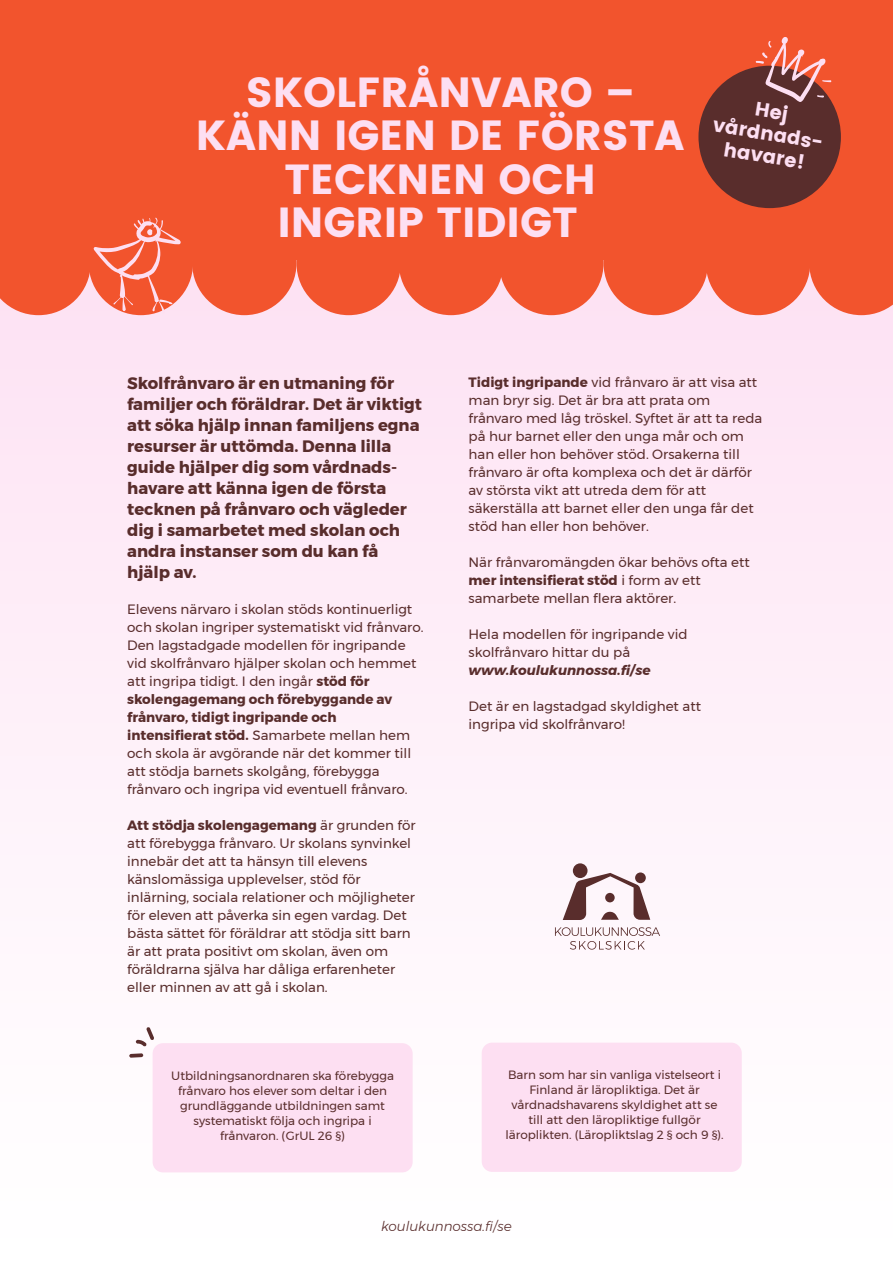
<style>
.page{position:relative;width:893px;height:1263px;background:#fff}
.page>*{position:absolute;margin:0;border:0;box-sizing:border-box;transform-origin:0 0}
.t1{font:42px "Poppins";color:#fddff2}
.t2{font:19.5px/22.5px "Poppins";color:#fddff2;text-align:center}
.t3{font:700 16.5px/21px "Montserrat";color:#592d2c}
.t4{font:13.5px/18px "Montserrat";color:#592d2c}
.t5{font:italic 700 13.5px "Montserrat";color:#592d2c}
.t6{font:italic 300 13.5px "Montserrat";color:#592d2c}
.t7{font:12px/15px "Montserrat";color:#592d2c;text-align:center}
.s1{font-weight:700}
</style>
<div class="page">
<div style="left:0;top:220px;width:893px;height:1043px;background:linear-gradient(to bottom,#fddeef,#fff)"></div>
<div style="left:0;top:0;width:893px;height:259px;background:#f2542d"></div>
<svg style="left:809px;top:259px;width:84px;height:56px;background:#f36849"></svg>
<div style="left:706px;top:211px;width:104px;height:104px;background:#f2542d;border-radius:50%"></div>
<div style="left:603px;top:211px;width:105px;height:104px;background:#f2542d;border-radius:50%"></div>
<div style="left:499px;top:211px;width:104px;height:104px;background:#f2542d;border-radius:50%"></div>
<div style="left:399px;top:211px;width:104px;height:104px;background:#f2542d;border-radius:50%"></div>
<div style="left:296px;top:211px;width:105px;height:104px;background:#f2542d;border-radius:50%"></div>
<div style="left:192px;top:211px;width:104px;height:104px;background:#f2542d;border-radius:50%"></div>
<div style="left:89px;top:211px;width:104px;height:104px;background:#f2542d;border-radius:50%"></div>
<div style="left:698px;top:66px;width:143px;height:142px;background:#592d2c;border-radius:50%"></div>
<div style="left:573px;top:863px;width:14px;height:15px;background:#592d2c;border-radius:50%"></div>
<svg style="left:563px;top:873px;width:87px;height:47px"></svg>
<div style="left:605px;top:893px;width:10px;height:9px;background:#592d2c;border-radius:50%"></div>
<svg style="left:555px;top:927px;width:105px;height:23px"></svg>
<svg style="left:0;top:217px;width:182px;height:98px"></svg>
<svg style="left:755px;top:37px;width:76px;height:65px"></svg>
<div style="left:153px;top:1043px;width:260px;height:129px;background:#fddff2;border-radius:10px"></div>
<svg style="left:136px;top:1027px;width:18px;height:19px"></svg>
<svg style="left:129px;top:1053px;width:14px;height:5px"></svg>
<div style="left:482px;top:1043px;width:260px;height:129px;background:#fddff2;border-radius:10px"></div>
<h1 class="t1" style="left:246px;top:68px;width:390px">SKOLFRÅNVARO –</h1>
<h1 class="t1" style="left:196px;top:111px;width:490px">KÄNN IGEN DE FÖRSTA</h1>
<h1 class="t1" style="left:285px;top:155px;width:313px">TECKNEN OCH</h1>
<h1 class="t1" style="left:277px;top:198px;width:302px">INGRIP TIDIGT</h1>
<h2 class="t2" style="left:718px;top:92px;width:111px;rotate:9deg">Hej vårdnads&shy;havare!</h2>
<p class="t3" style="left:127px;top:373px;width:296px">Skolfrånvaro är en utmaning för familjer och föräldrar. Det är viktigt att söka hjälp innan familjens egna resurser är uttömda. Denna lilla guide hjälper dig som vårdnads&shy;havare att känna igen de första tecknen på frånvaro och vägleder dig i samarbetet med skolan och andra instanser som du kan få hjälp av.</p>
<p class="t4" style="left:127px;top:600px;width:298px">Elevens närvaro i skolan stöds kontinuerligt och skolan ingriper systematiskt vid frånvaro.<br>Den lagstadgade modellen för ingripande vid skolfrånvaro hjälper skolan och hemmet att ingripa tidigt. I den ingår <span class="s1">stöd för skolengagemang och förebyggande av frånvaro, tidigt ingripande och intensifierat stöd.</span> Samarbete mellan hem och skola är avgörande när det kommer till att stödja barnets skolgång, förebygga frånvaro och ingripa vid eventuell frånvaro.</p>
<p class="t4" style="left:127px;top:816px;width:290px"><span class="s1">Att stödja skolengagemang</span> är grunden för att förebygga frånvaro. Ur skolans synvinkel innebär det att ta hänsyn till elevens känslomässiga upplevelser, stöd för inlärning, sociala relationer och möjligheter för eleven att påverka sin egen vardag. Det bästa sättet för föräldrar att stödja sitt barn är att prata positivt om skolan, även om föräldrarna själva har dåliga erfarenheter eller minnen av att gå i skolan.</p>
<p class="t7" style="left:171px;top:1068px;width:224px">Utbildningsanordnaren ska förebygga frånvaro hos elever som deltar i den grundläggande utbildningen samt systematiskt följa och ingripa i frånvaron. (GrUL 26 §)</p>
<p class="t4" style="left:469px;top:373px;width:295px"><span class="s1">Tidigt ingripande</span> vid frånvaro är att visa att man bryr sig. Det är bra att prata om frånvaro med låg tröskel. Syftet är att ta reda på hur barnet eller den unga mår och om han eller hon behöver stöd. Orsakerna till frånvaro är ofta komplexa och det är därför av största vikt att utreda dem för att säkerställa att barnet eller den unga får det stöd han eller hon behöver.</p>
<p class="t4" style="left:469px;top:553px;width:283px">När frånvaromängden ökar behövs ofta ett <span class="s1">mer intensifierat stöd</span> i form av ett samarbete mellan flera aktörer.</p>
<p class="t4" style="left:469px;top:625px;width:220px">Hela modellen för ingripande vid skolfrånvaro hittar du på</p>
<p class="t5" style="left:469px;top:659px;width:184px">www.koulukunnossa.fi/se</p>
<p class="t4" style="left:469px;top:697px;width:234px">Det är en lagstadgad skyldighet att ingripa vid skolfrånvaro!</p>
<p class="t7" style="left:505px;top:1067px;width:220px">Barn som har sin vanliga vistelseort i Finland är läropliktiga. Det är vårdnadshavarens skyldighet att se till att den läropliktige fullgör läroplikten. (Läropliktslag 2 § och 9 §).</p>
<p class="t6" style="left:381px;top:1216px;width:132px">koulukunnossa.fi/se</p>
</div>
